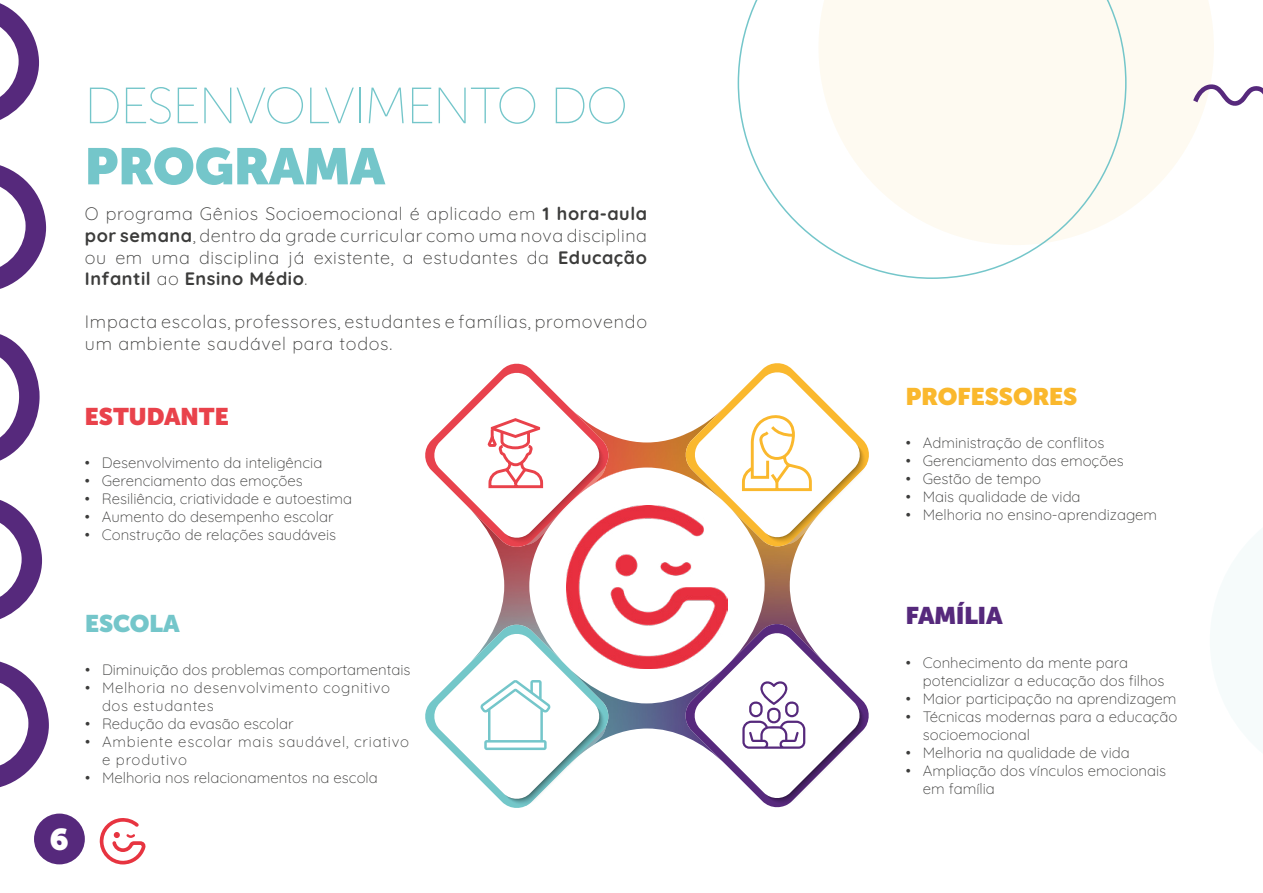
<style>
.page{position:relative;width:1263px;height:893px;background:#fff}
.page>*{position:absolute;margin:0;border:0;box-sizing:border-box;transform-origin:0 0}
.t1{font:300 51px "Museo Sans Display";color:#74c6ca}
.t2{font:900 51px "Museo Sans Display";color:#74c6ca}
.t3{font:900 30px "Museo Sans Display";color:#fff}
.t4{font:900 24px "Museo Sans Display";color:#fab82d}
.t5{font:900 24px "Museo Sans Display";color:#e9424b}
.t6{font:900 24px "Museo Sans Display";color:#56297c}
.t7{font:900 24px "Museo Sans Display";color:#74c6ca}
.t8{font:300 18px/21.6px "Quicksand";letter-spacing:.04em;color:#3c3c3b;text-align:justify}
.t9{font:300 15px/18px "Quicksand";color:#3c3c3b}
.t10{font:300 15px/18px "Quicksand";letter-spacing:.04em;color:#3c3c3b}
.t11{font:300 15px/18px "Quicksand";letter-spacing:.05em;color:#3c3c3b}
</style>
<div class="page">
<div style="left:34px;top:814px;width:51px;height:50px;background:#56297c;border-radius:50%"></div>
<svg style="left:99px;top:818px;width:47px;height:46px"></svg>
<svg style="left:425px;top:363px;width:444px;height:445px"></svg>
<img style="left:567px;top:505px;width:160px;height:163px">
<svg style="left:0;top:3px;width:39px;height:117px"></svg>
<svg style="left:0;top:500px;width:42px;height:119px"></svg>
<svg style="left:0;top:165px;width:46px;height:124px"></svg>
<svg style="left:0;top:661px;width:49px;height:127px"></svg>
<svg style="left:0;top:334px;width:40px;height:127px"></svg>
<svg style="left:1126px;top:0;width:88px;height:211px;fill:#fefaf1"></svg>
<svg style="left:738px;top:0;width:388px;height:279px"></svg>
<svg style="left:1193px;top:84px;width:70px;height:22px"></svg>
<h1 class="t1" style="left:85px;top:79px;width:544px">DESENVOLVIMENTO DO</h1>
<h1 class="t2" style="left:85px;top:137px;width:302px">PROGRAMA</h1>
<p class="t8" style="left:85px;top:201px;width:564px">O programa Gênios Socioemocional é aplicado em 1 hora-aula por semana, dentro da grade curricular como uma nova disciplina ou em uma disciplina já existente, a estudantes da Educação Infantil ao Ensino Médio.</p>
<p class="t8" style="left:85px;top:309px;width:564px">Impacta escolas, professores, estudantes e famílias, promovendo um ambiente saudável para todos.</p>
<h3 class="t5" style="left:85px;top:403px;width:146px">ESTUDANTE</h3>
<p class="t9" style="left:85px;top:452px;width:239px">• Desenvolvimento da inteligência</p>
<p class="t9" style="left:85px;top:470px;width:219px">• Gerenciamento das emoções</p>
<p class="t9" style="left:85px;top:488px;width:269px">• Resiliência, criatividade e autoestima</p>
<p class="t9" style="left:85px;top:506px;width:250px">• Aumento do desempenho escolar</p>
<p class="t9" style="left:85px;top:524px;width:253px">• Construção de relações saudáveis</p>
<h3 class="t7" style="left:85px;top:609px;width:96px">ESCOLA</h3>
<p class="t9" style="left:85px;top:659px;width:327px">• Diminuição dos problemas comportamentais</p>
<p class="t10" style="left:102px;top:677px;width:290px;text-indent:-17px">• Melhoria no desenvolvimento cognitivo dos estudantes</p>
<p class="t9" style="left:85px;top:713px;width:210px">• Redução da evasão escolar</p>
<p class="t11" style="left:102px;top:731px;width:309px;text-indent:-17px">• Ambiente escolar mais saudável, criativo e produtivo</p>
<p class="t9" style="left:85px;top:767px;width:294px">• Melhoria nos relacionamentos na escola</p>
<h2 class="t3" style="left:50px;top:822px;width:20px">6</h2>
<h3 class="t4" style="left:906px;top:382px;width:173px">PROFESSORES</h3>
<p class="t9" style="left:906px;top:432px;width:200px">• Administração de conflitos</p>
<p class="t9" style="left:906px;top:450px;width:219px">• Gerenciamento das emoções</p>
<p class="t9" style="left:906px;top:468px;width:137px">• Gestão de tempo</p>
<p class="t9" style="left:906px;top:486px;width:176px">• Mais qualidade de vida</p>
<p class="t9" style="left:906px;top:504px;width:253px">• Melhoria no ensino-aprendizagem</p>
<h3 class="t6" style="left:906px;top:602px;width:98px">FAMÍLIA</h3>
<p class="t9" style="left:923px;top:652px;width:243px;text-indent:-17px">• Conhecimento da mente para potencializar a educação dos filhos</p>
<p class="t9" style="left:906px;top:688px;width:272px">• Maior participação na aprendizagem</p>
<p class="t9" style="left:923px;top:706px;width:256px;text-indent:-17px">• Técnicas modernas para a educação socioemocional</p>
<p class="t9" style="left:906px;top:742px;width:225px">• Melhoria na qualidade de vida</p>
<p class="t9" style="left:923px;top:760px;width:245px;text-indent:-17px">• Ampliação dos vínculos emocionais em família</p>
</div>
